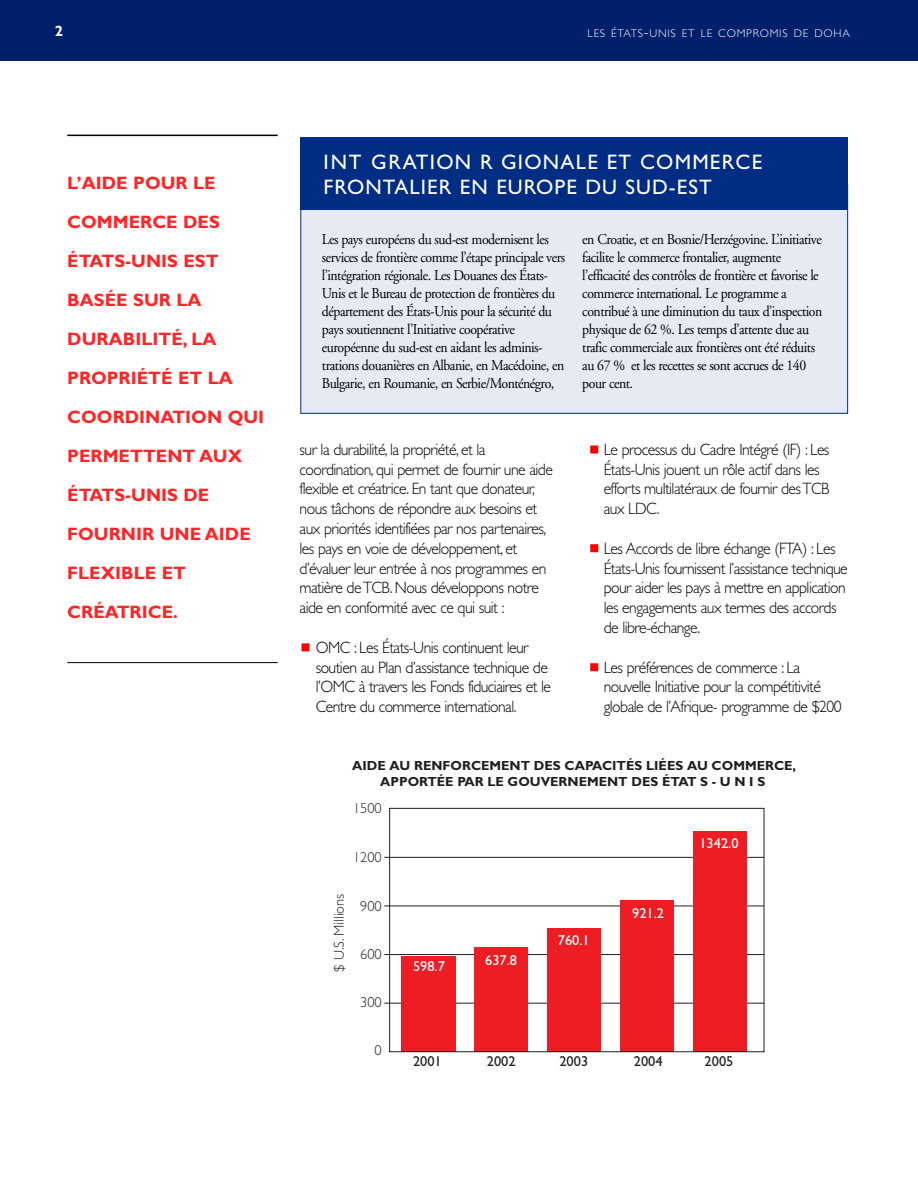
<style>
.page{position:relative;width:918px;height:1188px;background:#fff}
.page>*{position:absolute;margin:0;border:0;box-sizing:border-box;transform-origin:0 0}
.t1{font:21px/25.2px "Gill Sans";letter-spacing:.055em;color:#fff}
.t2{font:700 18px/39px "Gill Sans";color:#ff2426}
.t3{font:300 16.5px/19.8px "Gill Sans";letter-spacing:-.035em;color:#000;scale:.95 1}
.t4{font:15px/18px "Adobe Garamond";letter-spacing:-.035em;color:#000;scale:.92 1}
.t5{font:700 15px "Gill Sans";color:#fff}
.t6{font:300 14.4px "Gill Sans";color:#231f20}
.t7{font:14.4px "Gill Sans";color:#fff}
.t8{font:14.4px "Gill Sans";color:#231f20}
.t9{font:700 13.2px/15.9px "Gill Sans";color:#231f20;text-align:center}
.t10{font:300 11.25px "Gill Sans";letter-spacing:.065em;color:#fff}
.s1{font-size:15px}
</style>
<div class="page">
<div style="left:0;top:0;width:918px;height:61px;background:#00206b"></div>
<hr style="left:384px;top:857px;width:380px;height:1px;background:#231f20">
<hr style="left:384px;top:906px;width:380px;height:1px;background:#231f20">
<hr style="left:384px;top:1003px;width:380px;height:1px;background:#231f20">
<hr style="left:384px;top:954px;width:380px;height:1px;background:#231f20">
<div style="left:401px;top:956px;width:54px;height:96px;background:#ee1d23"></div>
<div style="left:474px;top:947px;width:54px;height:105px;background:#ee1d23"></div>
<div style="left:547px;top:928px;width:54px;height:124px;background:#ee1d23"></div>
<div style="left:620px;top:901px;width:54px;height:151px;background:#ee1d23"></div>
<div style="left:693px;top:831px;width:54px;height:221px;background:#ee1d23"></div>
<div style="left:389px;top:808px;width:375px;height:244px;border:1px solid #231f20"></div>
<hr style="left:67px;top:135px;width:211px;height:1px;background:#000">
<hr style="left:67px;top:662px;width:211px;height:1px;background:#000">
<div style="left:301px;top:185px;width:547px;height:228px;background:#e5eaf3"></div>
<div style="left:301px;top:137px;width:547px;height:72px;background:#002c83"></div>
<div style="left:590px;top:445px;width:8px;height:8px;background:#f00"></div>
<div style="left:590px;top:544px;width:8px;height:8px;background:#f00"></div>
<div style="left:590px;top:663px;width:8px;height:8px;background:#f00"></div>
<div style="left:302px;top:643px;width:8px;height:8px;background:#f00"></div>
<svg style="left:301px;top:643px;width:7px;height:9px"></svg>
<svg style="left:590px;top:445px;width:6px;height:9px"></svg>
<svg style="left:590px;top:544px;width:7px;height:9px"></svg>
<svg style="left:590px;top:663px;width:6px;height:9px"></svg>
<p class="t5" style="left:55px;top:22px;width:10px">2</p>
<p class="t10" style="left:588px;top:27px;width:264px">LES ÉTATS<span class="s1">-</span>UNIS ET LE COMPROMIS DE DOHA</p>
<p class="t2" style="left:67px;top:164px;width:198px">L’AIDE POUR LE<br>COMMERCE DES<br>ÉTATS-UNIS EST<br>BASÉE SUR LA<br>DURABILITÉ, LA<br>PROPRIÉTÉ ET LA<br>COORDINATION QUI<br>PERMETTENT AUX<br>ÉTATS-UNIS DE<br>FOURNIR UNE AIDE<br>FLEXIBLE ET<br>CRÉATRICE.</p>
<p class="t1" style="left:324px;top:149px;width:440px">INT GRATION R GIONALE ET COMMERCE<br>FRONTALIER EN EUROPE DU SUD-EST</p>
<p class="t4" style="left:322px;top:231px;width:266px">Les pays européens du sud-est modernisent les services de frontière comme l’étape principale vers l’intégration régionale. Les Douanes des États-Unis et le Bureau de protection de frontières du département des États-Unis pour la sécurité du pays soutiennent l’Initiative coopérative européenne du sud-est en aidant les adminis&shy;trations douanières en Albanie, en Macédoine, en Bulgarie, en Roumanie, en Serbie/Monténégro,</p>
<p class="t4" style="left:582px;top:231px;width:263px">en Croatie, et en Bosnie/Herzégovine. L’initiative facilite le commerce frontalier, augmente l’efficacité des contrôles de frontière et favorise le commerce international. Le programme a contribué à une diminution du taux d’inspection physique de 62 %. Les temps d’attente due au trafic commerciale aux frontières ont été réduits au 67 % et les recettes se sont accrues de 140 pour cent.</p>
<p class="t3" style="left:300px;top:440px;width:268px">sur la durabilité, la propriété, et la coordination, qui permet de fournir une aide flexible et créatrice. En tant que donateur, nous tâchons de répondre aux besoins et aux priorités identifiées par nos partenaires, les pays en voie de développement, et d’évaluer leur entrée à nos programmes en matière de TCB. Nous développons notre aide en conformité avec ce qui suit :</p>
<p class="t3" style="left:316px;top:638px;width:249px">OMC : Les États-Unis continuent leur soutien au Plan d’assistance technique de l’OMC à travers les Fonds fiduciaires et le Centre du commerce international.</p>
<p class="t3" style="left:604px;top:440px;width:239px">Le processus du Cadre Intégré (IF) : Les<br>États-Unis jouent un rôle actif dans les efforts multilatéraux de fournir des TCB aux LDC.</p>
<p class="t3" style="left:604px;top:539px;width:258px">Les Accords de libre échange (FTA) : Les États-Unis fournissent l’assistance technique pour aider les pays à mettre en application les engagements aux termes des accords de libre-échange.</p>
<p class="t3" style="left:604px;top:657px;width:252px">Les préférences de commerce : La nouvelle Initiative pour la compétitivité globale de l’Afrique- programme de $200</p>
<p class="t9" style="left:352px;top:757px;width:445px">AIDE AU RENFORCEMENT DES CAPACITÉS LIÉES AU COMMERCE,<br>APPORTÉE PAR LE GOUVERNEMENT DES ÉTAT S - U N I S</p>
<p class="t6" style="left:353px;top:800px;width:30px">1500</p>
<p class="t6" style="left:353px;top:849px;width:30px">1200</p>
<p class="t6" style="left:331px;top:972px;width:79px;rotate:-90deg">$ U.S. Millions</p>
<p class="t6" style="left:360px;top:898px;width:23px">900</p>
<p class="t6" style="left:360px;top:946px;width:23px">600</p>
<p class="t6" style="left:360px;top:994px;width:23px">300</p>
<p class="t6" style="left:375px;top:1042px;width:9px">0</p>
<p class="t7" style="left:413px;top:958px;width:33px">598.7</p>
<p class="t8" style="left:413px;top:1053px;width:30px">2001</p>
<p class="t7" style="left:485px;top:952px;width:33px">637.8</p>
<p class="t8" style="left:487px;top:1053px;width:30px">2002</p>
<p class="t7" style="left:558px;top:932px;width:33px">760.1</p>
<p class="t8" style="left:559px;top:1053px;width:30px">2003</p>
<p class="t7" style="left:632px;top:905px;width:33px">921.2</p>
<p class="t7" style="left:699px;top:835px;width:41px">1342.0</p>
<p class="t8" style="left:634px;top:1053px;width:30px">2004</p>
<p class="t8" style="left:705px;top:1053px;width:30px">2005</p>
</div>
